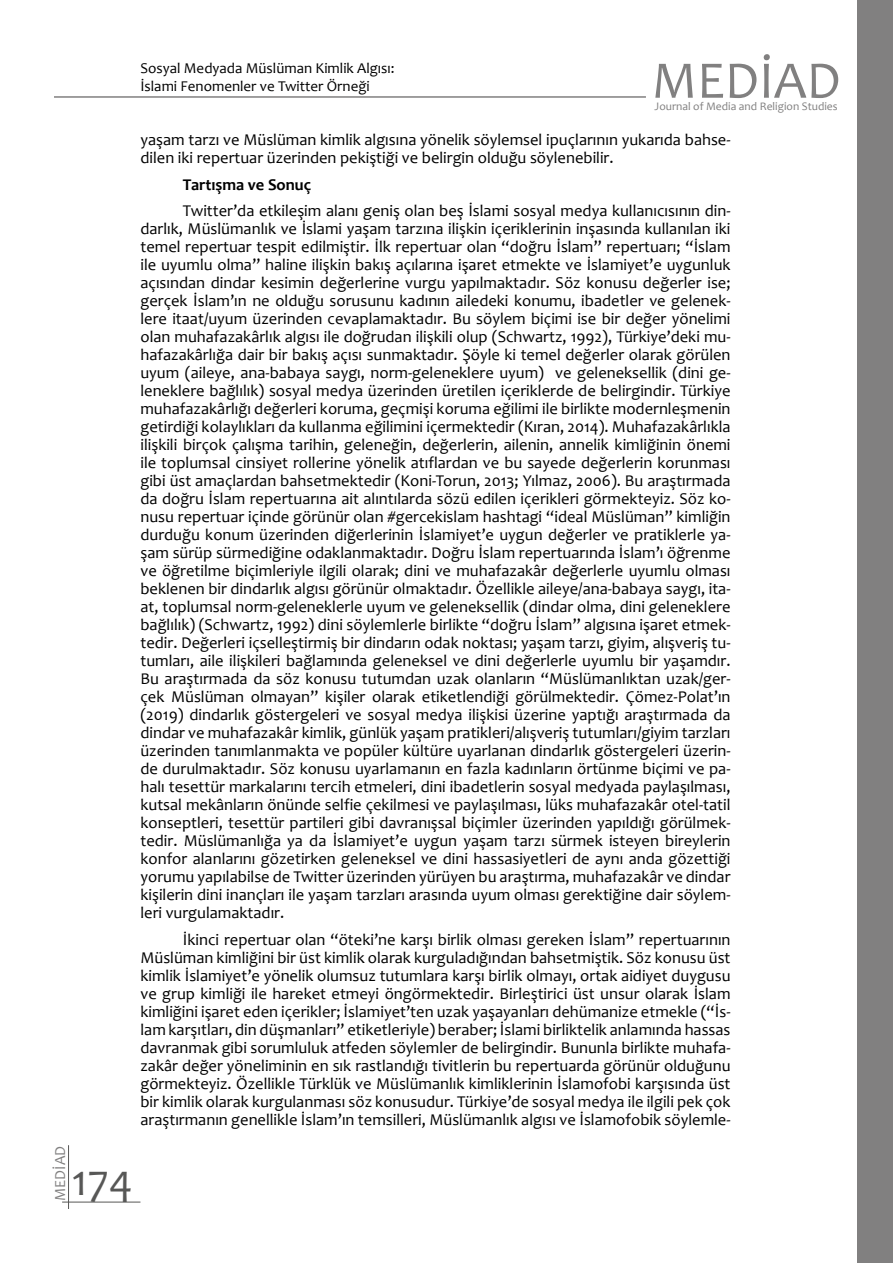
<style>
.page{position:relative;width:893px;height:1263px;background:#fff}
.page>*{position:absolute;margin:0;border:0;box-sizing:border-box;transform-origin:0 0}
.t1{font:53.25px "Candara";color:#818080}
.t2{font:45px "Candara";color:#575756}
.t3{font:16.5px/18px "Candara";color:#000;text-align:justify}
.t4{font:700 16.5px "Candara";color:#000}
.t5{font:15.45px "Candara";color:#818080}
.t6{font:15px/18px "Candara";color:#000}
.t7{font:11.55px "Candara";color:#818080}
</style>
<div class="page">
<hr style="left:68px;top:1145px;width:1px;height:64px;background:#575756">
<hr style="left:62px;top:1202px;width:78px;height:1px;background:#575756">
<hr style="left:54px;top:96px;width:592px;height:2px;background:#818080">
<div style="left:858px;top:0;width:35px;height:1263px;background:#818080"></div>
<p class="t5" style="left:50px;top:1201px;width:56px;rotate:-90deg">MEDİAD</p>
<h2 class="t2" style="left:72px;top:1152px;width:63px">174</h2>
<p class="t6" style="left:140px;top:59px;width:256px">Sosyal Medyada Müslüman Kimlik Algısı:<br>İslami Fenomenler ve Twitter Örneği</p>
<h1 class="t1" style="left:652px;top:47px;width:191px">MEDİAD</h1>
<p class="t7" style="left:655px;top:99px;width:185px">Journal of Media and Religion Studies</p>
<p class="t3" style="left:140px;top:131px;width:592px">yaşam tarzı ve Müslüman kimlik algısına yönelik söylemsel ipuçlarının yukarıda bahse&shy;dilen iki repertuar üzerinden pekiştiği ve belirgin olduğu söylenebilir.</p>
<p class="t4" style="left:183px;top:174px;width:130px">Tartışma ve Sonuç</p>
<p class="t3" style="left:140px;top:202px;width:592px;text-indent:43px">Twitter’da etkileşim alanı geniş olan beş İslami sosyal medya kullanıcısının din&shy;darlık, Müslümanlık ve İslami yaşam tarzına ilişkin içeriklerinin inşasında kullanılan iki temel repertuar tespit edilmiştir. İlk repertuar olan “doğru İslam” repertuarı; “İslam ile uyumlu olma” haline ilişkin bakış açılarına işaret etmekte ve İslamiyet’e uygunluk açısından dindar kesimin değerlerine vurgu yapılmaktadır. Söz konusu değerler ise; gerçek İslam’ın ne olduğu sorusunu kadının ailedeki konumu, ibadetler ve gelenek&shy;lere itaat/uyum üzerinden cevaplamaktadır. Bu söylem biçimi ise bir değer yönelimi olan muhafazakârlık algısı ile doğrudan ilişkili olup (Schwartz, 1992), Türkiye’deki mu&shy;hafazakârlığa dair bir bakış açısı sunmaktadır. Şöyle ki temel değerler olarak görülen uyum (aileye, ana-babaya saygı, norm-geleneklere uyum) ve geleneksellik (dini ge&shy;leneklere bağlılık) sosyal medya üzerinden üretilen içeriklerde de belirgindir. Türkiye muhafazakârlığı değerleri koruma, geçmişi koruma eğilimi ile birlikte modernleşmenin getirdiği kolaylıkları da kullanma eğilimini içermektedir (Kıran, 2014). Muhafazakârlıkla ilişkili birçok çalışma tarihin, geleneğin, değerlerin, ailenin, annelik kimliğinin önemi ile toplumsal cinsiyet rollerine yönelik atıflardan ve bu sayede değerlerin korunması gibi üst amaçlardan bahsetmektedir (Koni-Torun, 2013; Yılmaz, 2006). Bu araştırmada da doğru İslam repertuarına ait alıntılarda sözü edilen içerikleri görmekteyiz. Söz ko&shy;nusu repertuar içinde görünür olan #gercekislam hashtagi “ideal Müslüman” kimliğin durduğu konum üzerinden diğerlerinin İslamiyet’e uygun değerler ve pratiklerle ya&shy;şam sürüp sürmediğine odaklanmaktadır. Doğru İslam repertuarında İslam’ı öğrenme ve öğretilme biçimleriyle ilgili olarak; dini ve muhafazakâr değerlerle uyumlu olması beklenen bir dindarlık algısı görünür olmaktadır. Özellikle aileye/ana-babaya saygı, ita&shy;at, toplumsal norm-geleneklerle uyum ve geleneksellik (dindar olma, dini geleneklere bağlılık) (Schwartz, 1992) dini söylemlerle birlikte “doğru İslam” algısına işaret etmek&shy;tedir. Değerleri içselleştirmiş bir dindarın odak noktası; yaşam tarzı, giyim, alışveriş tu&shy;tumları, aile ilişkileri bağlamında geleneksel ve dini değerlerle uyumlu bir yaşamdır.<br>Bu araştırmada da söz konusu tutumdan uzak olanların “Müslümanlıktan uzak/ger&shy;çek Müslüman olmayan” kişiler olarak etiketlendiği görülmektedir. Çömez-Polat’ın (2019) dindarlık göstergeleri ve sosyal medya ilişkisi üzerine yaptığı araştırmada da dindar ve muhafazakâr kimlik, günlük yaşam pratikleri/alışveriş tutumları/giyim tarzları üzerinden tanımlanmakta ve popüler kültüre uyarlanan dindarlık göstergeleri üzerin&shy;de durulmaktadır. Söz konusu uyarlamanın en fazla kadınların örtünme biçimi ve pa&shy;halı tesettür markalarını tercih etmeleri, dini ibadetlerin sosyal medyada paylaşılması, kutsal mekânların önünde selfie çekilmesi ve paylaşılması, lüks muhafazakâr otel-tatil konseptleri, tesettür partileri gibi davranışsal biçimler üzerinden yapıldığı görülmek&shy;tedir. Müslümanlığa ya da İslamiyet’e uygun yaşam tarzı sürmek isteyen bireylerin konfor alanlarını gözetirken geleneksel ve dini hassasiyetleri de aynı anda gözettiği yorumu yapılabilse de Twitter üzerinden yürüyen bu araştırma, muhafazakâr ve dindar kişilerin dini inançları ile yaşam tarzları arasında uyum olması gerektiğine dair söylem&shy;leri vurgulamaktadır.</p>
<p class="t3" style="left:140px;top:930px;width:592px;text-indent:43px">İkinci repertuar olan “öteki’ne karşı birlik olması gereken İslam” repertuarının Müslüman kimliğini bir üst kimlik olarak kurguladığından bahsetmiştik. Söz konusu üst kimlik İslamiyet’e yönelik olumsuz tutumlara karşı birlik olmayı, ortak aidiyet duygusu ve grup kimliği ile hareket etmeyi öngörmektedir. Birleştirici üst unsur olarak İslam kimliğini işaret eden içerikler; İslamiyet’ten uzak yaşayanları dehümanize etmekle (“İs&shy;lam karşıtları, din düşmanları” etiketleriyle) beraber; İslami birliktelik anlamında hassas davranmak gibi sorumluluk atfeden söylemler de belirgindir. Bununla birlikte muhafa&shy;zakâr değer yöneliminin en sık rastlandığı tivitlerin bu repertuarda görünür olduğunu görmekteyiz. Özellikle Türklük ve Müslümanlık kimliklerinin İslamofobi karşısında üst bir kimlik olarak kurgulanması söz konusudur. Türkiye’de sosyal medya ile ilgili pek çok araştırmanın genellikle İslam’ın temsilleri, Müslümanlık algısı ve İslamofobik söylemle-</p>
</div>
